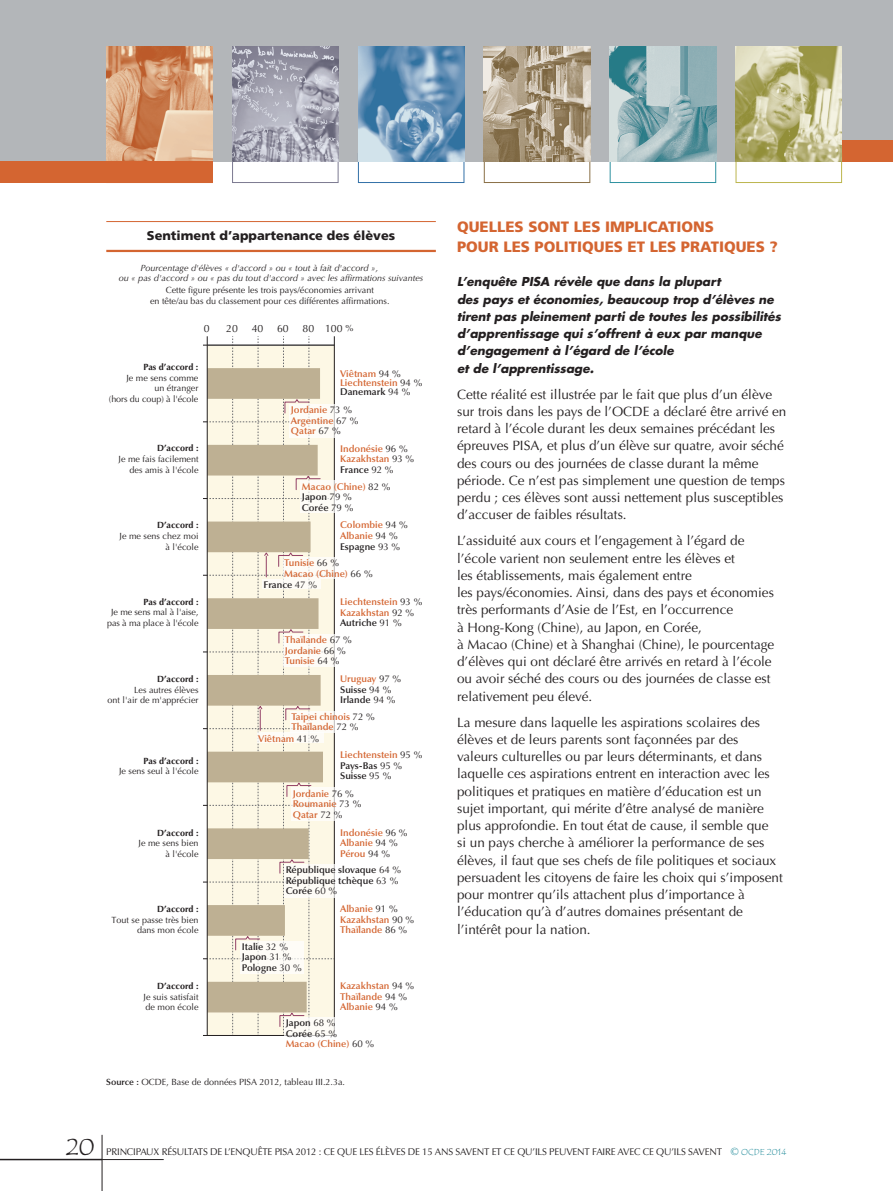
<style>
.page{position:relative;width:893px;height:1191px;background:#fff}
.page>*{position:absolute;margin:0;border:0;box-sizing:border-box;transform-origin:0 0}
.t1{font:24px "Tempus Sans ITC";color:#231f20}
.t2{font:900 15px/19.5px "Frutiger LT Std";color:#d46531}
.t3{font:13.5px/17.2px "Optima LT Std";color:#231f20}
.t4{font:900 12.75px "Frutiger LT Std";color:#231f20}
.t5{font:italic 700 12px/17.2px "Futura";color:#231f20}
.t6{font:10.5px "Optima LT Std";color:#231f20}
.t7{font:600 9.75px/10.5px "Optima LT Std";color:#d46531}
.t8{font:600 9.75px/10.5px "Optima LT Std";color:#231f20}
.t9{font:9.75px "Optima LT Std";letter-spacing:-.02em;color:#231f20}
.t10{font:9px/10.8px "Optima LT Std";color:#231f20;text-align:right}
.t11{font:italic 9px/10.5px "Optima LT Std";color:#231f20}
.t12{font:700 9px "Optima LT Std";color:#231f20}
.s1{font-size:9px}
.s2{font-weight:400;color:#231f20}
.s3{color:#231f20}
.s4{font-weight:400}
.s5{color:#d46531}
.s6{font-weight:600}
.s7{font-size:10.5px;color:#2d919f}
.s8{font-family:"Tempus Sans ITC";font-size:9px;color:#2d919f}
</style>
<div class="page">
<div style="left:0;top:0;width:893px;height:162px;background:#b3b6b9"></div>
<div style="left:842px;top:140px;width:51px;height:22px;background:#d46531"></div>
<div style="left:610px;top:153px;width:106px;height:30px;border:1px solid #2d919f"></div>
<img style="left:610px;top:47px;width:106px;height:115px">
<div style="left:736px;top:153px;width:106px;height:30px;border:1px solid #bcb64e"></div>
<img style="left:736px;top:47px;width:106px;height:115px">
<img style="left:106px;top:47px;width:107px;height:115px">
<div style="left:232px;top:153px;width:106px;height:30px;border:1px solid #7c7a91"></div>
<img style="left:232px;top:47px;width:106px;height:115px">
<div style="left:358px;top:153px;width:106px;height:30px;border:1px solid #3270a7"></div>
<img style="left:358px;top:47px;width:106px;height:115px">
<div style="left:484px;top:153px;width:106px;height:30px;border:1px solid #8a6f46"></div>
<img style="left:484px;top:47px;width:106px;height:115px">
<div style="left:0;top:162px;width:213px;height:21px;background:#d46531"></div>
<hr style="left:102px;top:1134px;width:1px;height:57px;background:#231f20">
<hr style="left:102px;top:1159px;width:62px;height:1px;background:#231f20">
<hr style="left:0;top:1158px;width:102px;height:2px;background:#231f20">
<svg style="left:203px;top:336px;width:132px;height:700px"></svg>
<div style="left:290px;top:711px;width:87px;height:21px;background:#fefcf7"></div>
<div style="left:257px;top:733px;width:67px;height:10px;background:#fefcf7"></div>
<hr style="left:106px;top:250px;width:330px;height:2px;background:#d46531">
<hr style="left:106px;top:221px;width:330px;height:1px;background:#d46531">
<p class="t4" style="left:147px;top:228px;width:250px">Sentiment d’appartenance des élèves</p>
<p class="t11" style="left:119px;top:263px;width:306px;text-indent:22px">Pourcentage d'élèves « d'accord » ou « tout à fait d'accord »,<br>ou « pas d'accord » ou « pas du tout d'accord » avec les affirmations suivantes</p>
<p class="t10" style="left:150px;top:285px;width:241px;text-align:center">Cette figure présente les trois pays/économies arrivant<br>en tête/au bas du classement pour ces différentes affirmations.</p>
<p class="t6" style="left:204px;top:322px;width:7px">0</p>
<p class="t6" style="left:226px;top:322px;width:13px">20</p>
<p class="t6" style="left:252px;top:322px;width:13px">40</p>
<p class="t6" style="left:277px;top:322px;width:13px">60</p>
<p class="t6" style="left:303px;top:322px;width:52px">80 100 <span class="s1">%</span></p>
<p class="t12" style="left:143px;top:361px;width:57px">Pas d’accord :</p>
<p class="t10" style="left:109px;top:372px;width:91px">Je me sens comme<br>un étranger<br>(hors du coup) à l'école</p>
<p class="t12" style="left:157px;top:443px;width:43px">D’accord :</p>
<p class="t10" style="left:119px;top:453px;width:82px">Je me fais facilement des amis à l'école</p>
<p class="t7" style="left:340px;top:369px;width:84px;line-height:9px">Viêtnam <span class="s2">94 %<br></span>Liechtenstein <span class="s2">94 %<br></span><span class="s3">Danemark</span> <span class="s2">94 %</span></p>
<p class="t7" style="left:291px;top:405px;width:69px">Jordanie <span class="s2">73 %<br></span>Argentine <span class="s2">67 %<br></span>Qatar <span class="s2">67 %</span></p>
<p class="t7" style="left:340px;top:443px;width:76px">Indonésie <span class="s2">96 %<br></span>Kazakhstan <span class="s2">93 %<br></span><span class="s3">France</span> <span class="s2">92 %</span></p>
<p class="t7" style="left:302px;top:481px;width:90px">Macao (Chine) <span class="s2">82 %<br></span><span class="s3">Japon</span> <span class="s2">79 %<br></span><span class="s3">Corée</span> <span class="s2">79 %</span></p>
<p class="t12" style="left:157px;top:520px;width:43px">D’accord :</p>
<p class="t10" style="left:120px;top:531px;width:81px">Je me sens chez moi à l'école</p>
<p class="t7" style="left:340px;top:520px;width:69px">Colombie <span class="s2">94 %<br></span>Albanie <span class="s2">94 %<br></span><span class="s3">Espagne</span> <span class="s2">93 %</span></p>
<p class="t7" style="left:284px;top:558px;width:56px">Tunisie <span class="s2">66 %</span></p>
<p class="t7" style="left:284px;top:568px;width:90px">Macao (Chine) <span class="s2">66 %</span></p>
<p class="t8" style="left:264px;top:579px;width:55px">France <span class="s4">47 %</span></p>
<p class="t12" style="left:144px;top:596px;width:57px">Pas d’accord :</p>
<p class="t10" style="left:107px;top:607px;width:93px;text-align:center">Je me sens mal à l'aise, pas à ma place à l'école</p>
<p class="t7" style="left:340px;top:597px;width:84px">Liechtenstein <span class="s2">93 %<br></span>Kazakhstan <span class="s2">92 %<br></span><span class="s3">Autriche</span> <span class="s2">91 %</span></p>
<p class="t7" style="left:285px;top:635px;width:69px">Thaïlande <span class="s2">67 %<br></span>Jordanie <span class="s2">66 %<br></span>Tunisie <span class="s2">64 %</span></p>
<p class="t12" style="left:157px;top:673px;width:43px">D’accord :</p>
<p class="t10" style="left:108px;top:684px;width:93px">Les autres élèves<br>ont l'air de m'apprécier</p>
<p class="t8" style="left:340px;top:674px;width:63px"><span class="s5">Uruguay</span> <span class="s4">97 %<br></span>Suisse <span class="s4">94 %<br></span>Irlande <span class="s4">94 %</span></p>
<p class="t7" style="left:291px;top:711px;width:85px">Taipei chinois <span class="s2">72 %</span></p>
<p class="t7" style="left:291px;top:722px;width:69px">Thaïlande <span class="s2">72 %</span></p>
<p class="t7" style="left:258px;top:733px;width:62px">Viêtnam <span class="s2">41 %</span></p>
<p class="t12" style="left:144px;top:755px;width:57px">Pas d’accord :</p>
<p class="t10" style="left:119px;top:766px;width:81px">Je sens seul à l'école</p>
<p class="t8" style="left:340px;top:750px;width:84px"><span class="s5">Liechtenstein</span> <span class="s4">95 %<br></span>Pays-Bas <span class="s4">95 %<br></span>Suisse <span class="s4">95 %</span></p>
<p class="t7" style="left:293px;top:788px;width:70px">Jordanie <span class="s2">76 %<br></span>Roumanie <span class="s2">73 %<br></span>Qatar <span class="s2">72 %</span></p>
<p class="t12" style="left:157px;top:827px;width:43px">D’accord :</p>
<p class="t10" style="left:139px;top:838px;width:62px">Je me sens bien à l'école</p>
<p class="t7" style="left:340px;top:827px;width:69px">Indonésie <span class="s2">96 %<br></span>Albanie <span class="s2">94 %<br></span>Pérou <span class="s2">94 %</span></p>
<p class="t8" style="left:286px;top:864px;width:117px">République slovaque <span class="s4">64 %<br></span>République tchèque <span class="s4">63 %<br></span>Corée <span class="s4">60 %</span></p>
<p class="t12" style="left:157px;top:903px;width:43px">D’accord :</p>
<p class="t10" style="left:112px;top:914px;width:89px">Tout se passe très bien dans mon école</p>
<p class="t7" style="left:340px;top:903px;width:76px">Albanie <span class="s2">91 %<br></span>Kazakhstan <span class="s2">90 %<br></span>Thaïlande <span class="s2">86 %</span></p>
<p class="t8" style="left:242px;top:941px;width:61px">Italie <span class="s4">32 %<br></span>Japon <span class="s4">31 %<br></span>Pologne <span class="s4">30 %</span></p>
<p class="t12" style="left:157px;top:980px;width:43px">D’accord :</p>
<p class="t10" style="left:144px;top:991px;width:57px;text-align:left">Je suis satisfait de mon école</p>
<p class="t7" style="left:340px;top:980px;width:76px">Kazakhstan <span class="s2">94 %<br></span>Thaïlande <span class="s2">94 %<br></span>Albanie <span class="s2">94 %</span></p>
<p class="t7" style="left:286px;top:1018px;width:90px"><span class="s3">Japon</span> <span class="s2">68 %<br></span><span class="s3">Corée</span> <span class="s2">65 %<br></span>Macao (Chine) <span class="s2">60 %</span></p>
<p class="t10" style="left:106px;top:1076px;width:240px"><span class="s6">Source :</span> OCDE, Base de données PISA 2012, tableau III.2.3a.</p>
<p class="t2" style="left:457px;top:217px;width:322px">QUELLES SONT LES IMPLICATIONS<br>POUR LES POLITIQUES ET LES PRATIQUES ?</p>
<p class="t5" style="left:457px;top:273px;width:325px">L’enquête PISA révèle que dans la plupart<br>des pays et économies, beaucoup trop d’élèves ne tirent pas pleinement parti de toutes les possibilités d’apprentissage qui s’offrent à eux par manque d’engagement à l’égard de l’école<br>et de l’apprentissage.</p>
<p class="t3" style="left:457px;top:385px;width:331px">Cette réalité est illustrée par le fait que plus d’un élève sur trois dans les pays de l’OCDE a déclaré être arrivé en retard à l’école durant les deux semaines précédant les épreuves PISA, et plus d’un élève sur quatre, avoir séché des cours ou des journées de classe durant la même période. Ce n’est pas simplement une question de temps perdu ; ces élèves sont aussi nettement plus susceptibles d’accuser de faibles résultats.</p>
<p class="t3" style="left:457px;top:532px;width:319px">L’assiduité aux cours et l’engagement à l’égard de l’école varient non seulement entre les élèves et<br>les établissements, mais également entre<br>les pays/économies. Ainsi, dans des pays et économies très performants d’Asie de l’Est, en l’occurrence<br>à Hong‑Kong (Chine), au Japon, en Corée,<br>à Macao (Chine) et à Shanghai (Chine), le pourcentage d’élèves qui ont déclaré être arrivés en retard à l’école ou avoir séché des cours ou des journées de classe est relativement peu élevé.</p>
<p class="t3" style="left:457px;top:713px;width:327px">La mesure dans laquelle les aspirations scolaires des élèves et de leurs parents sont façonnées par des<br>valeurs culturelles ou par leurs déterminants, et dans laquelle ces aspirations entrent en interaction avec les politiques et pratiques en matière d’éducation est un sujet important, qui mérite d’être analysé de manière plus approfondie. En tout état de cause, il semble que<br>si un pays cherche à améliorer la performance de ses élèves, il faut que ses chefs de file politiques et sociaux persuadent les citoyens de faire les choix qui s’imposent pour montrer qu’ils attachent plus d’importance à l’éducation qu’à d’autres domaines présentant de l’intérêt pour la nation.</p>
<h1 class="t1" style="left:66px;top:1131px;width:30px">20</h1>
<p class="t9" style="left:106px;top:1146px;width:682px">Principaux résultats de l’Enquête PISA 2012 : Ce que les élèves de 15 ans savent et ce qu’ils peuvent faire avec ce qu’ils savent <span class="s7">©</span> <span class="s8">OCDE 2014</span></p>
</div>
